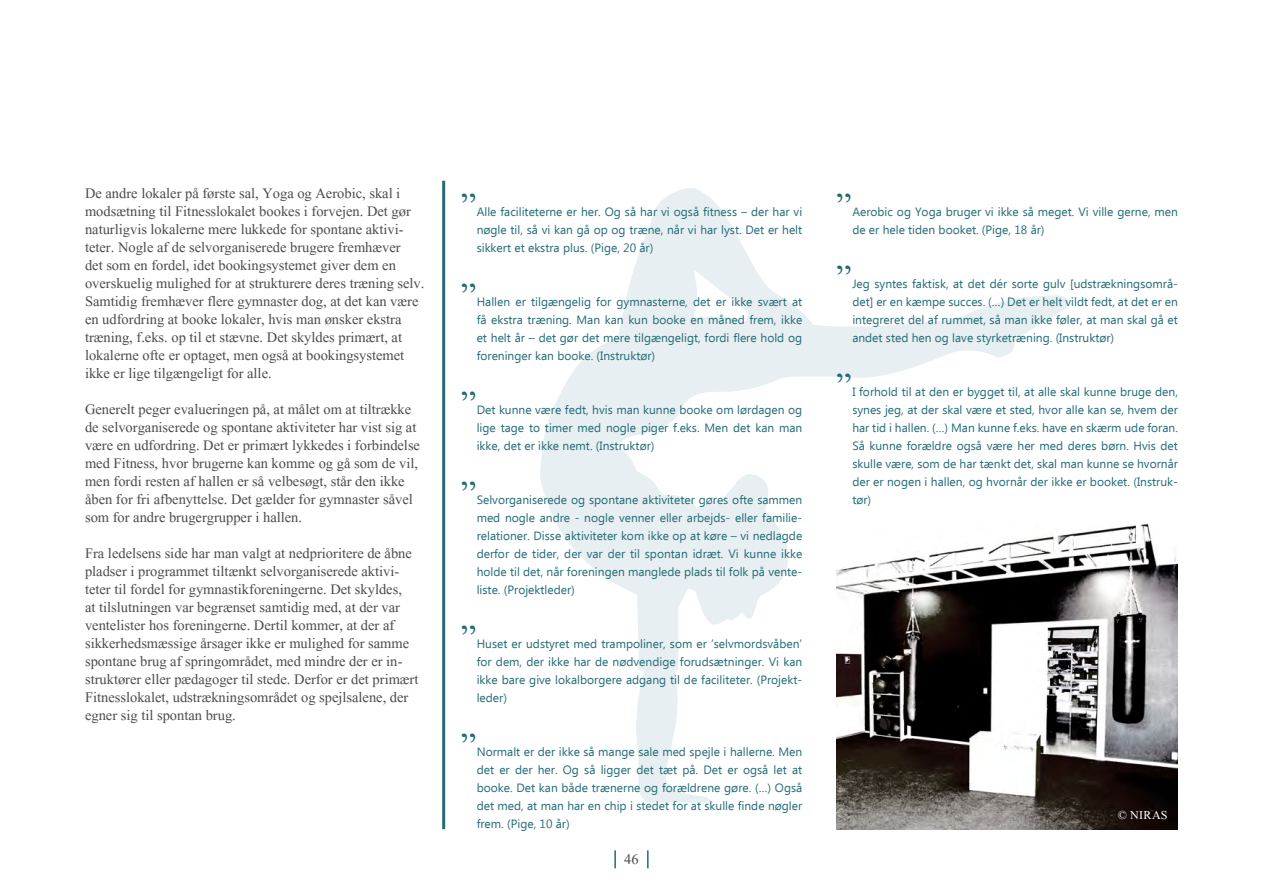
<style>
.page{position:relative;width:1263px;height:893px;background:#fff}
.page>*{position:absolute;margin:0;border:0;box-sizing:border-box;transform-origin:0 0}
.Citationstegn{font:45px "Kokila";color:#246b75}
.Brødtekst{font:18px/18px "Aparajita";color:#4b4c4d}
.billedkredit_sort{font:15px "Aparajita";letter-spacing:.02em;color:#fff}
.Citat{font:12px/18px "Ebrima";color:#246b75;text-align:justify}
</style>
<div class="page">
<svg style="left:614px;top:850px;width:2px;height:18px"></svg>
<svg style="left:647px;top:850px;width:2px;height:18px"></svg>
<svg style="left:540px;top:188px;width:528px;height:615px"></svg>
<hr style="left:442px;top:181px;width:3px;height:648px;background:#246b75">
<img style="left:836px;top:522px;width:342px;height:307px">
<p class="Brødtekst" style="left:85px;top:186px;width:341px">De andre lokaler på første sal, Yoga og Aerobic, skal i modsætning til Fitnesslokalet bookes i forvejen. Det gør naturligvis lokalerne mere lukkede for spontane aktivi&shy;teter. Nogle af de selvorganiserede brugere fremhæver<br>det som en fordel, idet bookingsystemet giver dem en overskuelig mulighed for at strukturere deres træning selv.<br>Samtidig fremhæver flere gymnaster dog, at det kan være en udfordring at booke lokaler, hvis man ønsker ekstra træning, f.eks. op til et stævne. Det skyldes primært, at lokalerne ofte er optaget, men også at bookingsystemet ikke er lige tilgængeligt for alle.</p>
<p class="Brødtekst" style="left:85px;top:402px;width:336px">Generelt peger evalueringen på, at målet om at tiltrække de selvorganiserede og spontane aktiviteter har vist sig at være en udfordring. Det er primært lykkedes i forbindelse med Fitness, hvor brugerne kan komme og gå som de vil, men fordi resten af hallen er så velbesøgt, står den ikke åben for fri afbenyttelse. Det gælder for gymnaster såvel som for andre brugergrupper i hallen.</p>
<p class="Brødtekst" style="left:85px;top:546px;width:335px">Fra ledelsens side har man valgt at nedprioritere de åbne pladser i programmet tiltænkt selvorganiserede aktivi&shy;teter til fordel for gymnastikforeningerne. Det skyldes,<br>at tilslutningen var begrænset samtidig med, at der var ventelister hos foreningerne. Dertil kommer, at der af sikkerhedsmæssige årsager ikke er mulighed for samme spontane brug af springområdet, med mindre der er in&shy;struktører eller pædagoger til stede. Derfor er det primært Fitnesslokalet, udstrækningsområdet og spejlsalene, der egner sig til spontan brug.</p>
<p class="Citationstegn" style="left:461px;top:178px;width:17px">”</p>
<p class="Citationstegn" style="left:836px;top:178px;width:17px">”</p>
<p class="Citat" style="left:477px;top:204px;width:327px">Alle faciliteterne er her. Og så har vi også fitness – der har vi nøgle til, så vi kan gå op og træne, når vi har lyst. Det er helt sikkert et ekstra plus. (Pige, 20 år)</p>
<p class="Citat" style="left:852px;top:204px;width:327px">Aerobic og Yoga bruger vi ikke så meget. Vi ville gerne, men de er hele tiden booket. (Pige, 18 år)</p>
<p class="Citationstegn" style="left:461px;top:268px;width:17px">”</p>
<p class="Citat" style="left:477px;top:294px;width:327px">Hallen er tilgængelig for gymnasterne, det er ikke svært at få ekstra træning. Man kan kun booke en måned frem, ikke et helt år – det gør det mere tilgængeligt, fordi flere hold og foreninger kan booke. (Instruktør)</p>
<p class="Citationstegn" style="left:461px;top:376px;width:17px">”</p>
<p class="Citat" style="left:477px;top:402px;width:327px">Det kunne være fedt, hvis man kunne booke om lørdagen og lige tage to timer med nogle piger f.eks. Men det kan man ikke, det er ikke nemt. (Instruktør)</p>
<p class="Citationstegn" style="left:461px;top:466px;width:17px">”</p>
<p class="Citat" style="left:477px;top:492px;width:327px">Selvorganiserede og spontane aktiviteter gøres ofte sammen med nogle andre - nogle venner eller arbejds- eller familie&shy;relationer. Disse aktiviteter kom ikke op at køre – vi nedlagde derfor de tider, der var der til spontan idræt. Vi kunne ikke holde til det, når foreningen manglede plads til folk på vente&shy;liste. (Projektleder)</p>
<p class="Citationstegn" style="left:461px;top:610px;width:17px">”</p>
<p class="Citat" style="left:477px;top:636px;width:327px">Huset er udstyret med trampoliner, som er ’selvmordsvåben’ for dem, der ikke har de nødvendige forudsætninger. Vi kan ikke bare give lokalborgere adgang til de faciliteter. (Projekt&shy;leder)</p>
<p class="Citationstegn" style="left:461px;top:718px;width:17px">”</p>
<p class="Citat" style="left:477px;top:744px;width:327px">Normalt er der ikke så mange sale med spejle i hallerne. Men det er der her. Og så ligger det tæt på. Det er også let at booke. Det kan både trænerne og forældrene gøre. (…) Også det med, at man har en chip i stedet for at skulle finde nøgler frem. (Pige, 10 år)</p>
<h2 class="Brødtekst" style="left:624px;top:852px;width:16px">46</h2>
<p class="Citationstegn" style="left:836px;top:250px;width:17px">”</p>
<p class="Citat" style="left:852px;top:276px;width:327px">Jeg syntes faktisk, at det dér sorte gulv [udstrækningsområ&shy;det] er en kæmpe succes. (…) Det er helt vildt fedt, at det er en integreret del af rummet, så man ikke føler, at man skal gå et andet sted hen og lave styrketræning. (Instruktør)</p>
<p class="Citationstegn" style="left:836px;top:358px;width:17px">”</p>
<p class="Citat" style="left:852px;top:384px;width:327px">I forhold til at den er bygget til, at alle skal kunne bruge den, synes jeg, at der skal være et sted, hvor alle kan se, hvem der har tid i hallen. (…) Man kunne f.eks. have en skærm ude foran.<br>Så kunne forældre også være her med deres børn. Hvis det skulle være, som de har tænkt det, skal man kunne se hvornår der er nogen i hallen, og hvornår der ikke er booket. (Instruk&shy;tør)</p>
<p class="billedkredit_sort" style="left:1118px;top:807px;width:51px">© NIRAS</p>
</div>
